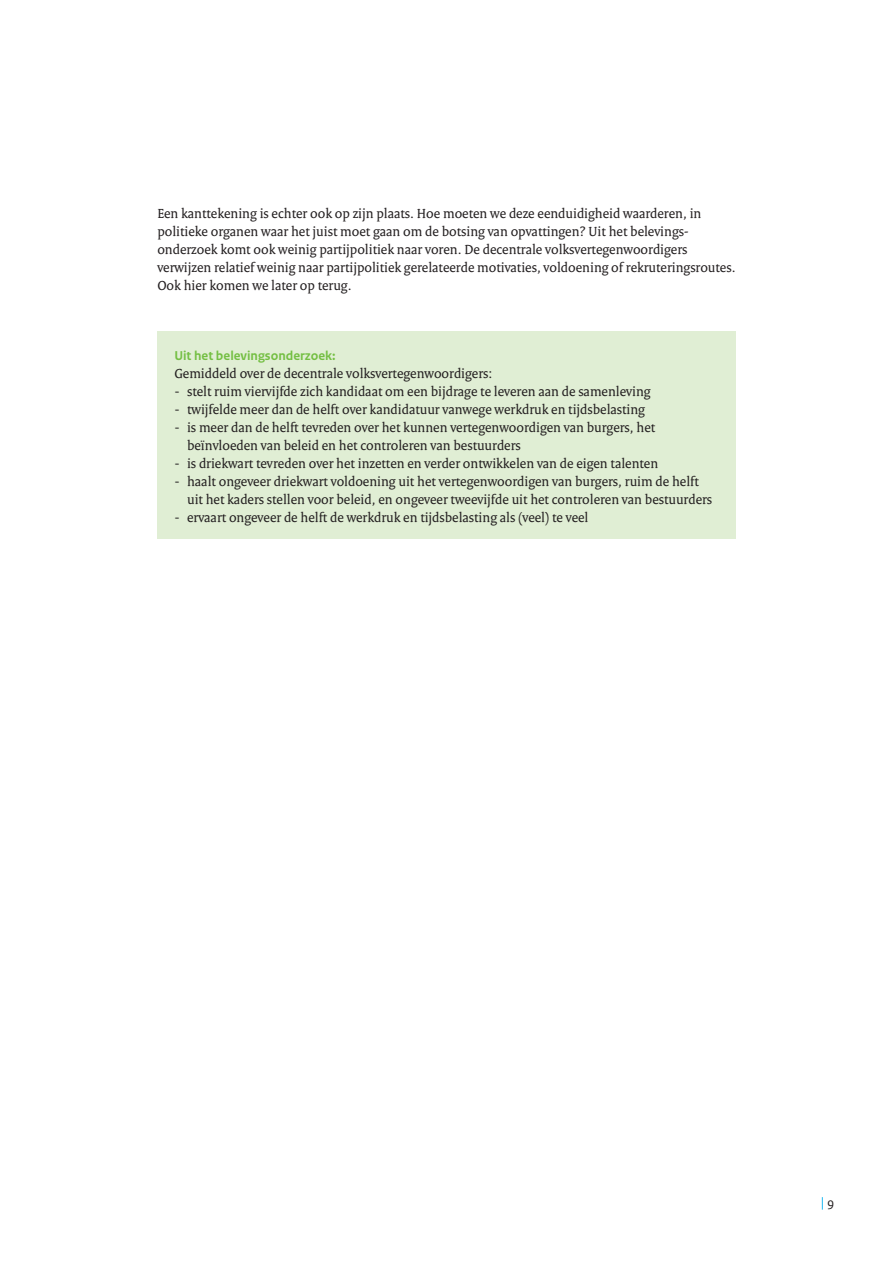
<style>
.page{position:relative;width:893px;height:1263px;background:#fff}
.page>*{position:absolute;margin:0;border:0;box-sizing:border-box;transform-origin:0 0}
.t1{font:15px "Rijksoverheid Sans Text";color:#00aeef}
._21_RO_Kader_Broodte{font:14.25px/18px "Rijksoverheid Serif";color:#231f20}
._10_RO_Broodtekst{font:14.25px/18px "Rijksoverheid Serif";color:#231f20}
._20_RO_Kader_kop{font:700 13.5px "Rijksoverheid Sans Text";color:#74bf43}
.s1{font-family:"Rijksoverheid Sans Text";font-size:13.5px}
.s2{font-size:13.5px;color:#231f20}
</style>
<div class="page">
<div style="left:157px;top:332px;width:579px;height:207px;background:#e0eed4"></div>
<p class="_10_RO_Broodtekst" style="left:157px;top:204px;width:580px">Een kanttekening is echter ook op zijn plaats. Hoe moeten we deze eenduidigheid waarderen, in politieke organen waar het juist moet gaan om de botsing van opvattingen? Uit het belevings&shy;onderzoek komt ook weinig partijpolitiek naar voren. De decentrale volksvertegenwoordigers verwijzen relatief weinig naar partijpolitiek gerelateerde motivaties, voldoening of rekruteringsroutes.<br>Ook hier komen we later op terug.</p>
<p class="_20_RO_Kader_kop" style="left:174px;top:348px;width:163px">Uit het belevingsonderzoek:</p>
<p class="_21_RO_Kader_Broodte" style="left:174px;top:364px;width:320px">Gemiddeld over de decentrale volksvertegenwoordigers:</p>
<p class="_21_RO_Kader_Broodte" style="left:174px;top:382px;width:478px"><span class="s1">-</span> stelt ruim viervijfde zich kandidaat om een bijdrage te leveren aan de samenleving</p>
<p class="_21_RO_Kader_Broodte" style="left:174px;top:400px;width:472px"><span class="s1">-</span> twijfelde meer dan de helft over kandidatuur vanwege werkdruk en tijdsbelasting</p>
<p class="_21_RO_Kader_Broodte" style="left:174px;top:418px;width:482px"><span class="s1">-</span> is meer dan de helft tevreden over het kunnen vertegenwoordigen van burgers, het</p>
<p class="_21_RO_Kader_Broodte" style="left:187px;top:436px;width:335px">beïnvloeden van beleid en het controleren van bestuurders</p>
<p class="_21_RO_Kader_Broodte" style="left:174px;top:454px;width:485px"><span class="s1">-</span> is driekwart tevreden over het inzetten en verder ontwikkelen van de eigen talenten</p>
<p class="_21_RO_Kader_Broodte" style="left:187px;top:472px;width:527px;text-indent:-13px"><span class="s1">-</span> haalt ongeveer driekwart voldoening uit het vertegenwoordigen van burgers, ruim de helft uit het kaders stellen voor beleid, en ongeveer tweevijfde uit het controleren van bestuurders</p>
<p class="_21_RO_Kader_Broodte" style="left:174px;top:508px;width:416px"><span class="s1">-</span> ervaart ongeveer de helft de werkdruk en tijdsbelasting als (veel) te veel</p>
<p class="t1" style="left:821px;top:1193px;width:15px">|<span class="s2">9</span></p>
</div>
